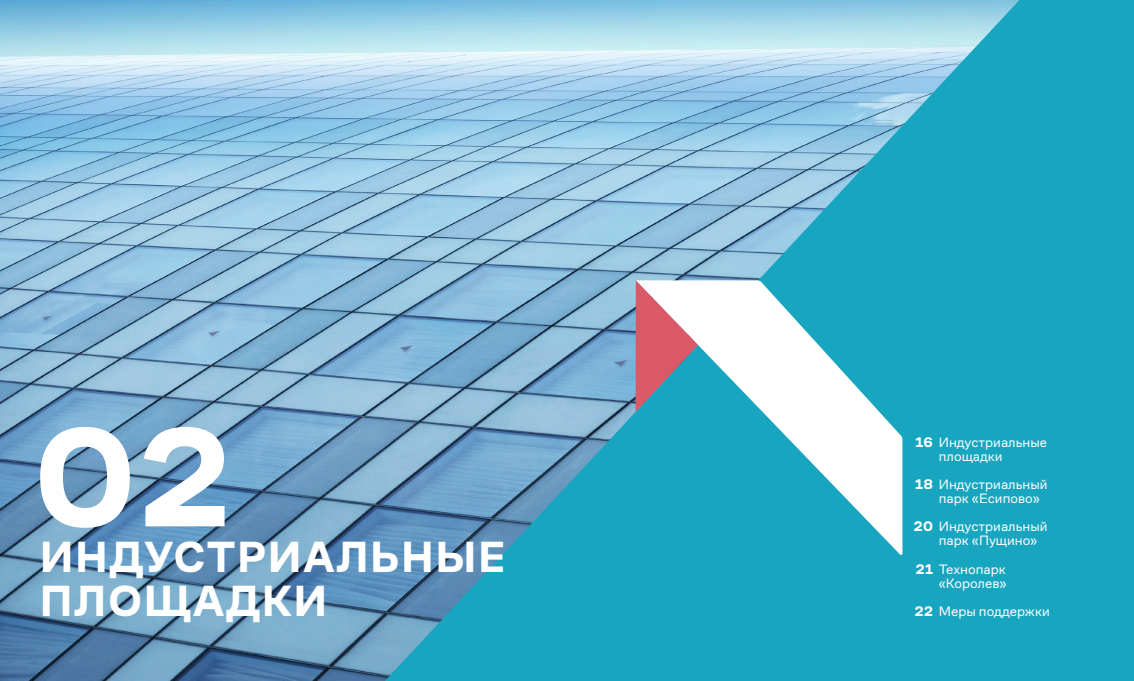
<style>
.page{position:relative;width:1134px;height:681px;background:#fff}
.page>*{position:absolute;margin:0;border:0;box-sizing:border-box;transform-origin:0 0}
.t1{font:700 144px "Co Fo Sans";color:#fff}
.t2{font:700 44px/44px "Co Fo Sans";letter-spacing:.035em;color:#fff}
.t3{font:14px/14px "Co Fo Sans";color:#fff}
.s1{font-weight:700}
</style>
<div class="page">
<div style="left:0;top:0;width:1134px;height:680px;background:#18a5c0"></div>
<img style="left:0;top:0;width:1019px;height:680px">
<svg style="left:636px;top:280px;width:266px;height:275px"></svg>
<svg style="left:636px;top:280px;width:62px;height:131px"></svg>
<p class="t1" style="left:34px;top:387px;width:198px">02</p>
<p class="t2" style="left:40px;top:534px;width:467px">ИНДУСТРИАЛЬНЫЕ<br>ПЛОЩАДКИ</p>
<p class="t3" style="left:939px;top:435px;width:110px;text-indent:-23px"><span class="s1">16</span> Индустриальные площадки</p>
<p class="t3" style="left:939px;top:477px;width:110px;text-indent:-24px"><span class="s1">18</span> Индустриальный парк «Есипово»</p>
<p class="t3" style="left:939px;top:519px;width:110px;text-indent:-25px"><span class="s1">20</span> Индустриальный парк «Пущино»</p>
<p class="t3" style="left:916px;top:561px;width:92px;text-align:right"><span class="s1">21</span> Технопарк «Королев»</p>
<p class="t3" style="left:915px;top:603px;width:137px"><span class="s1">22</span> Меры поддержки</p>
</div>
